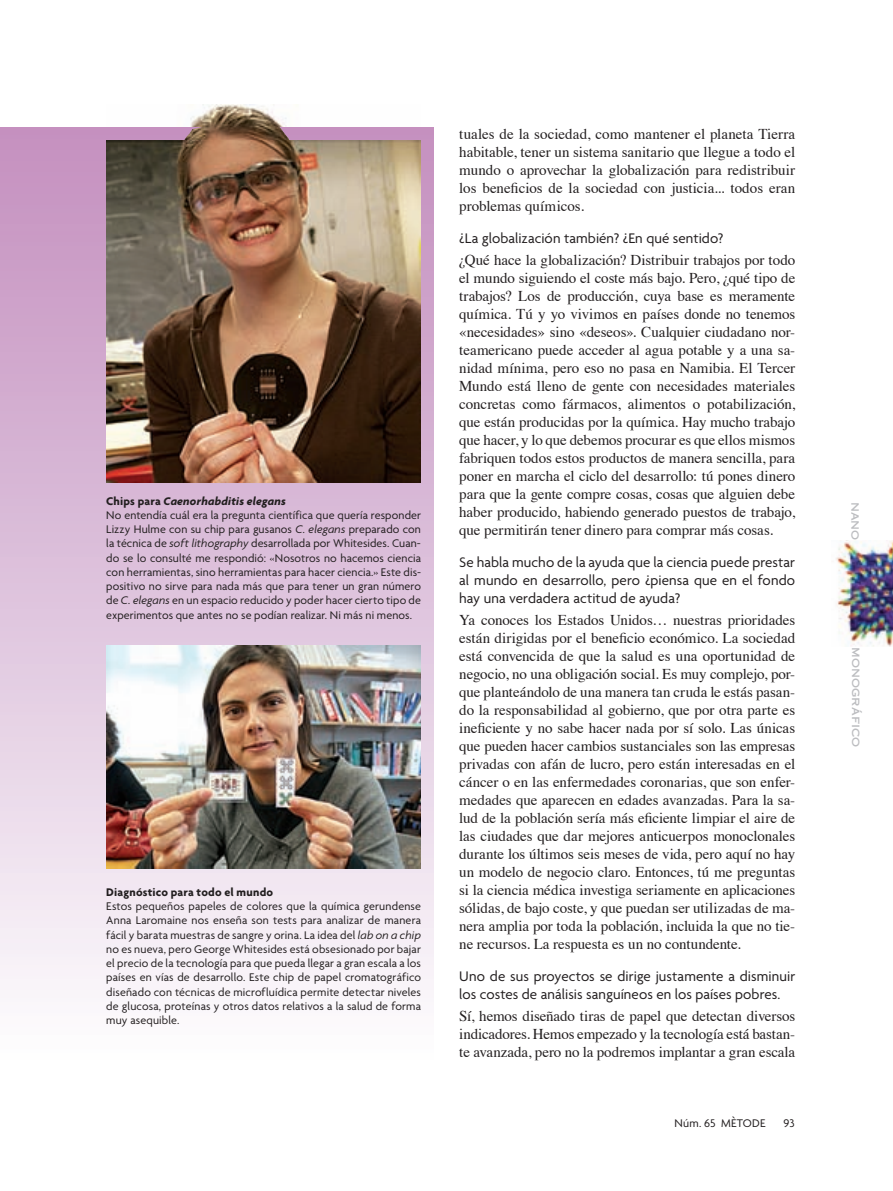
<style>
.page{position:relative;width:893px;height:1191px;background:#fff}
.page>*{position:absolute;margin:0;border:0;box-sizing:border-box;transform-origin:0 0}
.t1{font:15px/18px "Times";letter-spacing:-.005em;color:#231f20;text-align:justify}
.t2{font:15px/18px "Agenda";letter-spacing:.005em;color:#231f20;text-align:justify}
.t3{font:12px/14.2px "Agenda";letter-spacing:.01em;color:#231f20}
.t4{font:700 12px "Agenda";letter-spacing:.015em;color:#231f20}
.t5{font:12px "Copperplate Thirty One AB";letter-spacing:.005em;color:#bcbdc0}
.s1{font-weight:700}
.s2{font-weight:700;font-style:italic}
.s3{font-style:italic}
</style>
<div class="page">
<img style="left:836px;top:540px;width:57px;height:106px">
<img style="left:106px;top:105px;width:315px;height:23px">
<div style="left:0;top:128px;width:434px;height:935px;background:linear-gradient(to bottom,#c38ebe,#fcfbfd)"></div>
<img style="left:182px;top:119px;width:109px;height:21px">
<img style="left:106px;top:140px;width:315px;height:343px">
<img style="left:106px;top:645px;width:315px;height:223px">
<p class="t3" style="left:106px;top:494px;width:316px"><span class="s1">Chips para</span> <span class="s2">Caenorhabditis elegans<br></span>No entendía cuál era la pregunta científica que quería responder Lizzy Hulme con su chip para gusanos <span class="s3">C. elegans</span> preparado con la técnica de <span class="s3">soft lithography</span> desarrollada por Whitesides. Cuan&shy;do se lo consulté me respondió: «Nosotros no hacemos ciencia con herramientas, sino herramientas para hacer ciencia.» Este dis&shy;positivo no sirve para nada más que para tener un gran número de <span class="s3">C. elegans</span> en un espacio reducido y poder hacer cierto tipo de experimentos que antes no se podían realizar. Ni más ni menos.</p>
<p class="t4" style="left:106px;top:887px;width:168px">Diagnóstico para todo el mundo</p>
<p class="t3" style="left:106px;top:900px;width:316px;text-align:justify">Estos pequeños papeles de colores que la química gerundense Anna Laromaine nos enseña son tests para analizar de manera fácil y barata muestras de sangre y orina. La idea del <span class="s3">lab on a chip </span>no es nueva, pero George Whitesides está obsesionado por bajar el precio de la tecnología para que pueda llegar a gran escala a los países en vías de desarrollo. Este chip de papel cromatográfico diseñado con técnicas de microfluídica permite detectar niveles de glucosa, proteínas y otros datos relativos a la salud de forma muy asequible.</p>
<p class="t1" style="left:459px;top:126px;width:337px">tuales de la sociedad, como mantener el planeta Tierra habitable, tener un sistema sanitario que llegue a todo el mundo o aprovechar la globalización para redistribuir los beneficios de la sociedad con justicia... todos eran problemas químicos.</p>
<p class="t2" style="left:459px;top:230px;width:266px">¿La globalización también? ¿En qué sentido?</p>
<p class="t1" style="left:459px;top:252px;width:338px">¿Qué hace la globalización? Distribuir trabajos por todo el mundo siguiendo el coste más bajo. Pero, ¿qué tipo de trabajos? Los de producción, cuya base es meramente química. Tú y yo vivimos en países donde no tenemos «necesidades» sino «deseos». Cualquier ciudadano nor&shy;teamericano puede acceder al agua potable y a una sa&shy;nidad mínima, pero eso no pasa en Namibia. El Tercer Mundo está lleno de gente con necesidades materiales concretas como fármacos, alimentos o potabilización, que están producidas por la química. Hay mucho trabajo que hacer, y lo que debemos procurar es que ellos mismos fabriquen todos estos productos de manera sencilla, para poner en marcha el ciclo del desarrollo: tú pones dinero para que la gente compre cosas, cosas que alguien debe haber producido, habiendo generado puestos de trabajo, que permitirán tener dinero para comprar más cosas.</p>
<p class="t2" style="left:459px;top:554px;width:337px">Se habla mucho de la ayuda que la ciencia puede prestar al mundo en desarrollo, pero ¿piensa que en el fondo hay una verdadera actitud de ayuda?</p>
<p class="t1" style="left:459px;top:612px;width:338px">Ya conoces los Estados Unidos… nuestras prioridades están dirigidas por el beneficio económico. La sociedad está convencida de que la salud es una oportunidad de negocio, no una obligación social. Es muy complejo, por&shy;que planteándolo de una manera tan cruda le estás pasan&shy;do la responsabilidad al gobierno, que por otra parte es ineficiente y no sabe hacer nada por sí solo. Las únicas que pueden hacer cambios sustanciales son las empresas privadas con afán de lucro, pero están interesadas en el cáncer o en las enfermedades coronarias, que son enfer&shy;medades que aparecen en edades avanzadas. Para la sa&shy;lud de la población sería más eficiente limpiar el aire de las ciudades que dar mejores anticuerpos monoclonales durante los últimos seis meses de vida, pero aquí no hay un modelo de negocio claro. Entonces, tú me preguntas si la ciencia médica investiga seriamente en aplicaciones sólidas, de bajo coste, y que puedan ser utilizadas de ma&shy;nera amplia por toda la población, incluida la que no tie&shy;ne recursos. La respuesta es un no contundente.</p>
<p class="t2" style="left:459px;top:968px;width:337px">Uno de sus proyectos se dirige justamente a disminuir los costes de análisis sanguíneos en los países pobres.</p>
<p class="t1" style="left:459px;top:1008px;width:337px">Sí, hemos diseñado tiras de papel que detectan diversos indicadores. Hemos empezado y la tecnología está bastan&shy;te avanzada, pero no la podremos implantar a gran escala</p>
<p class="t3" style="left:674px;top:1116px;width:92px">Núm. 65 MÈTODE</p>
<p class="t3" style="left:783px;top:1116px;width:13px">93</p>
<p class="t5" style="left:863px;top:501px;width:40px;rotate:90deg">nano</p>
<p class="t5" style="left:863px;top:647px;width:102px;rotate:90deg">monográfico</p>
</div>
